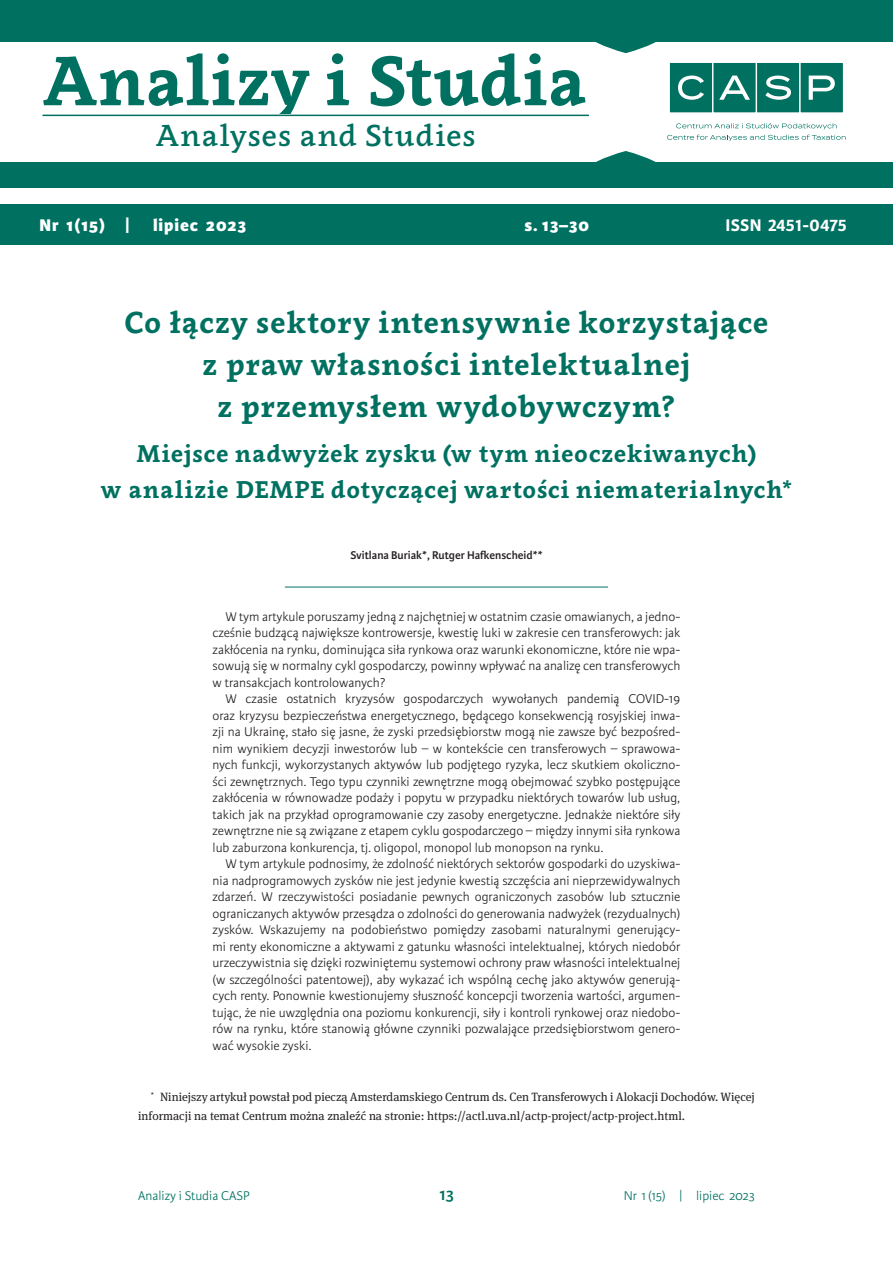
<style>
.page{position:relative;width:893px;height:1263px;background:#fff}
.page>*{position:absolute;margin:0;border:0;box-sizing:border-box;transform-origin:0 0}
.t1{font:700 69px "Clavo";letter-spacing:.005em;color:#007161}
.t2{font:700 30px/42px "Clavo";letter-spacing:.02em;color:#007161;text-align:center}
.t3{font:500 30px "Clavo";letter-spacing:.02em;color:#007161}
.t4{font:700 24px/36px "Clavo";letter-spacing:.025em;color:#007161;text-align:center}
.t5{font:800 18px "Karmina Sans";letter-spacing:.05em;color:#fff}
.t6{font:700 18px "Karmina Sans";letter-spacing:.01em;color:#fff}
.t7{font:600 18px "Karmina Sans";color:#007161}
.t8{font:300 13.5px/16.5px "Karmina Sans";color:#231f20;text-align:justify}
.t9{font:300 13.5px "Karmina Sans";color:#007161}
.t10{font:12px/19.5px "Meta Serif Pro";color:#231f20}
.t11{font:600 12px "Karmina Sans";color:#231f20}
</style>
<div class="page">
<div style="left:0;top:204px;width:893px;height:40px;background:#007161"></div>
<div style="left:0;top:162px;width:893px;height:26px;background:#007161"></div>
<div style="left:0;top:0;width:893px;height:43px;background:#007161"></div>
<div style="left:669px;top:62px;width:44px;height:51px;background:#007161"></div>
<div style="left:669px;top:62px;width:44px;height:52px;border:1px solid #fff"></div>
<div style="left:713px;top:62px;width:43px;height:51px;background:#007161"></div>
<div style="left:712px;top:62px;width:45px;height:52px;border:1px solid #fff"></div>
<div style="left:756px;top:62px;width:44px;height:51px;background:#007161"></div>
<div style="left:756px;top:62px;width:44px;height:52px;border:1px solid #fff"></div>
<div style="left:800px;top:62px;width:43px;height:51px;background:#007161"></div>
<div style="left:799px;top:62px;width:45px;height:52px;border:1px solid #fff"></div>
<svg style="left:678px;top:76px;width:26px;height:24px"></svg>
<svg style="left:719px;top:76px;width:31px;height:24px"></svg>
<svg style="left:765px;top:76px;width:26px;height:24px"></svg>
<svg style="left:809px;top:76px;width:26px;height:24px"></svg>
<svg style="left:667px;top:123px;width:179px;height:18px"></svg>
<hr style="left:43px;top:115px;width:546px;height:1px;background:#007161">
<svg style="left:581px;top:42px;width:89px;height:11px"></svg>
<svg style="left:596px;top:151px;width:60px;height:11px"></svg>
<hr style="left:285px;top:587px;width:323px;height:1px;background:#007161">
<h1 class="t1" style="left:42px;top:32px;width:545px">Analizy i Studia</h1>
<h2 class="t3" style="left:156px;top:114px;width:322px">Analyses and Studies</h2>
<h3 class="t5" style="left:39px;top:215px;width:92px">Nr 1(15) |</h3>
<h3 class="t5" style="left:153px;top:215px;width:94px">lipiec 2023</h3>
<h3 class="t5" style="left:524px;top:215px;width:66px">s. 13–30</h3>
<h3 class="t6" style="left:725px;top:215px;width:123px">ISSN 2451-0475</h3>
<h2 class="t2" style="left:124px;top:300px;width:645px">Co łączy sektory intensywnie korzystające z praw własności intelektualnej<br>z przemysłem wydobywczym?</h2>
<h3 class="t4" style="left:101px;top:434px;width:693px">Miejsce nadwyżek zysku (w tym nieoczekiwanych)<br>w analizie DEMPE dotyczącej wartości niematerialnych*</h3>
<p class="t11" style="left:350px;top:548px;width:194px">Svitlana Buriak*, Rutger Hafkenscheid**</p>
<p class="t8" style="left:213px;top:608px;width:469px;text-indent:13px">W tym artykule poruszamy jedną z najchętniej w ostatnim czasie omawianych, a jedno&shy;cześnie budzącą największe kontrowersje, kwestię luki w zakresie cen transferowych: jak zakłócenia na rynku, dominująca siła rynkowa oraz warunki ekonomiczne, które nie wpa&shy;sowują się w normalny cykl gospodarczy, powinny wpływać na analizę cen transferowych w transakcjach kontrolowanych?</p>
<p class="t8" style="left:213px;top:691px;width:469px;text-indent:13px">W czasie ostatnich kryzysów gospodarczych wywołanych pandemią COVID-19 oraz kryzysu bezpieczeństwa energetycznego, będącego konsekwencją rosyjskiej inwa&shy;zji na Ukrainę, stało się jasne, że zyski przedsiębiorstw mogą nie zawsze być bezpośred&shy;nim wynikiem decyzji inwestorów lub – w kontekście cen transferowych – sprawowa&shy;nych funkcji, wykorzystanych aktywów lub podjętego ryzyka, lecz skutkiem okoliczno&shy;ści zewnętrznych. Tego typu czynniki zewnętrzne mogą obejmować szybko postępujące zakłócenia w równowadze podaży i popytu w przypadku niektórych towarów lub usług, takich jak na przykład oprogramowanie czy zasoby energetyczne. Jednakże niektóre siły zewnętrzne nie są związane z etapem cyklu gospodarczego – między innymi siła rynkowa lub zaburzona konkurencja, tj. oligopol, monopol lub monopson na rynku.</p>
<p class="t8" style="left:213px;top:856px;width:469px;text-indent:13px">W tym artykule podnosimy, że zdolność niektórych sektorów gospodarki do uzyskiwa&shy;nia nadprogramowych zysków nie jest jedynie kwestią szczęścia ani nieprzewidywalnych zdarzeń. W rzeczywistości posiadanie pewnych ograniczonych zasobów lub sztucznie ograniczanych aktywów przesądza o zdolności do generowania nadwyżek (rezydualnych) zysków. Wskazujemy na podobieństwo pomiędzy zasobami naturalnymi generujący&shy;mi renty ekonomiczne a aktywami z gatunku własności intelektualnej, których niedobór urzeczywistnia się dzięki rozwiniętemu systemowi ochrony praw własności intelektualnej (w szczególności patentowej), aby wykazać ich wspólną cechę jako aktywów generują&shy;cych renty. Ponownie kwestionujemy słuszność koncepcji tworzenia wartości, argumen&shy;tując, że nie uwzględnia ona poziomu konkurencji, siły i kontroli rynkowej oraz niedobo&shy;rów na rynku, które stanowią główne czynniki pozwalające przedsiębiorstwom genero&shy;wać wysokie zyski.</p>
<p class="t10" style="left:138px;top:1086px;width:618px;text-indent:13px"><sup>*</sup> Niniejszy artykuł powstał pod pieczą Amsterdamskiego Centrum ds. Cen Transferowych i Alokacji Dochodów. Więcej informacji na temat Centrum można znaleźć na stronie: https://actl.uva.nl/actp-project/actp-project.html.</p>
<p class="t9" style="left:138px;top:1188px;width:113px">Analizy i Studia CASP</p>
<h3 class="t7" style="left:439px;top:1183px;width:16px">13</h3>
<p class="t9" style="left:624px;top:1188px;width:132px">Nr 1(15) | lipiec 2023</p>
</div>
